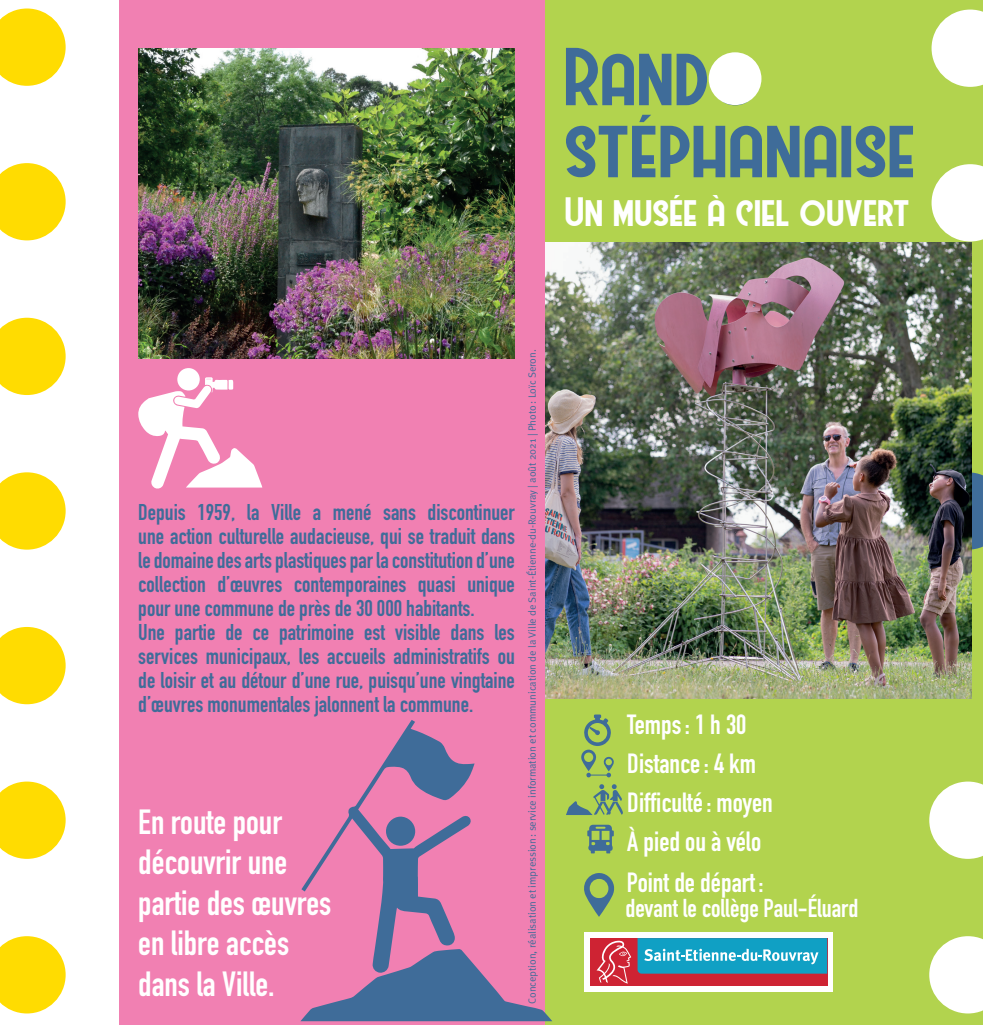
<style>
.page{position:relative;width:983px;height:1025px;background:#fff}
.page>*{position:absolute;margin:0;border:0;box-sizing:border-box;transform-origin:0 0}
.t1{font:73.5px/72px "Westmeath";color:#3f6c99}
.t2{font:36.75px "Westmeath";color:#fff}
.t3{font:700 34.5px/40.5px "DIN Condensed";color:#fff}
.t4{font:700 27.45px/39.5px "DIN Condensed";color:#fff}
.t5{font:700 25.5px "DIN Condensed";color:#fff}
.t6{font:700 22.5px/24px "DIN Condensed";color:#3f6c99}
.t7{font:10.5px "Meta Normal";color:#3f6c99}
</style>
<div class="page">
<div style="left:544px;top:1px;width:438px;height:1024px;background:#b2d34e"></div>
<svg style="left:971px;top:472px;width:11px;height:78px"></svg>
<svg style="left:929px;top:781px;width:53px;height:78px"></svg>
<svg style="left:929px;top:936px;width:53px;height:77px"></svg>
<svg style="left:931px;top:10px;width:51px;height:77px"></svg>
<svg style="left:931px;top:164px;width:51px;height:77px"></svg>
<img style="left:544px;top:242px;width:427px;height:456px">
<div style="left:119px;top:1px;width:425px;height:1024px;background:#f180b2"></div>
<img style="left:138px;top:49px;width:376px;height:309px">
<svg style="left:0;top:9px;width:66px;height:77px"></svg>
<svg style="left:0;top:163px;width:66px;height:77px"></svg>
<svg style="left:0;top:318px;width:66px;height:77px"></svg>
<svg style="left:0;top:472px;width:66px;height:78px"></svg>
<svg style="left:0;top:627px;width:66px;height:77px"></svg>
<svg style="left:0;top:781px;width:66px;height:78px"></svg>
<svg style="left:0;top:936px;width:66px;height:77px"></svg>
<svg style="left:300px;top:949px;width:252px;height:72px"></svg>
<svg style="left:301px;top:720px;width:173px;height:253px"></svg>
<div style="left:385px;top:816px;width:30px;height:30px;background:#3f6c99;border-radius:50%"></div>
<div style="left:177px;top:368px;width:23px;height:22px;background:#fff;border-radius:50%"></div>
<svg style="left:138px;top:377px;width:124px;height:112px"></svg>
<div style="left:584px;top:932px;width:248px;height:59px;background:#fff"></div>
<div style="left:590px;top:938px;width:237px;height:47px;background:#ce2333"></div>
<svg style="left:637px;top:938px;width:190px;height:35px;background:#2fabca"></svg>
<svg style="left:596px;top:940px;width:35px;height:43px"></svg>
<svg style="left:581px;top:714px;width:32px;height:63px"></svg>
<svg style="left:566px;top:784px;width:56px;height:31px"></svg>
<svg style="left:587px;top:825px;width:26px;height:28px"></svg>
<svg style="left:584px;top:873px;width:30px;height:44px"></svg>
<div style="left:708px;top:52px;width:53px;height:53px;background:#fff;border-radius:50%"></div>
<h1 class="t1" style="left:566px;top:38px;width:353px">Rando stéphanaise</h1>
<h2 class="t2" style="left:566px;top:191px;width:346px">Un musée à ciel ouvert</h2>
<p class="t6" style="left:138px;top:500px;width:378px">Depuis 1959, la Ville a mené sans discontinuer une action culturelle audacieuse, qui se traduit dans le domaine des arts plastiques par la constitution d’une collection d’œuvres contemporaines quasi unique pour une commune de près de 30 000 habitants.<br>Une partie de ce patrimoine est visible dans les services municipaux, les accueils administratifs ou de loisir et au détour d’une rue, puisqu’une vingtaine d’œuvres monumentales jalonnent la commune.</p>
<h3 class="t3" style="left:138px;top:801px;width:194px">En route pour découvrir une partie des œuvres en libre accès dans la Ville.</h3>
<p class="t7" style="left:526px;top:1003px;width:656px;rotate:-90deg">Conception, réalisation et impression: service information et communication de la Ville de Saint-Étienne-du-Rouvray | août 2021 | Photo: Loïc Seron.</p>
<p class="t4" style="left:626px;top:704px;width:147px">Temps: 1 h 30<br>Distance: 4 km<br>Difficulté: moyen<br>À pied ou à vélo<br>Point de départ :</p>
<p class="t5" style="left:625px;top:891px;width:234px">devant le collège Paul-Éluard</p>
</div>
